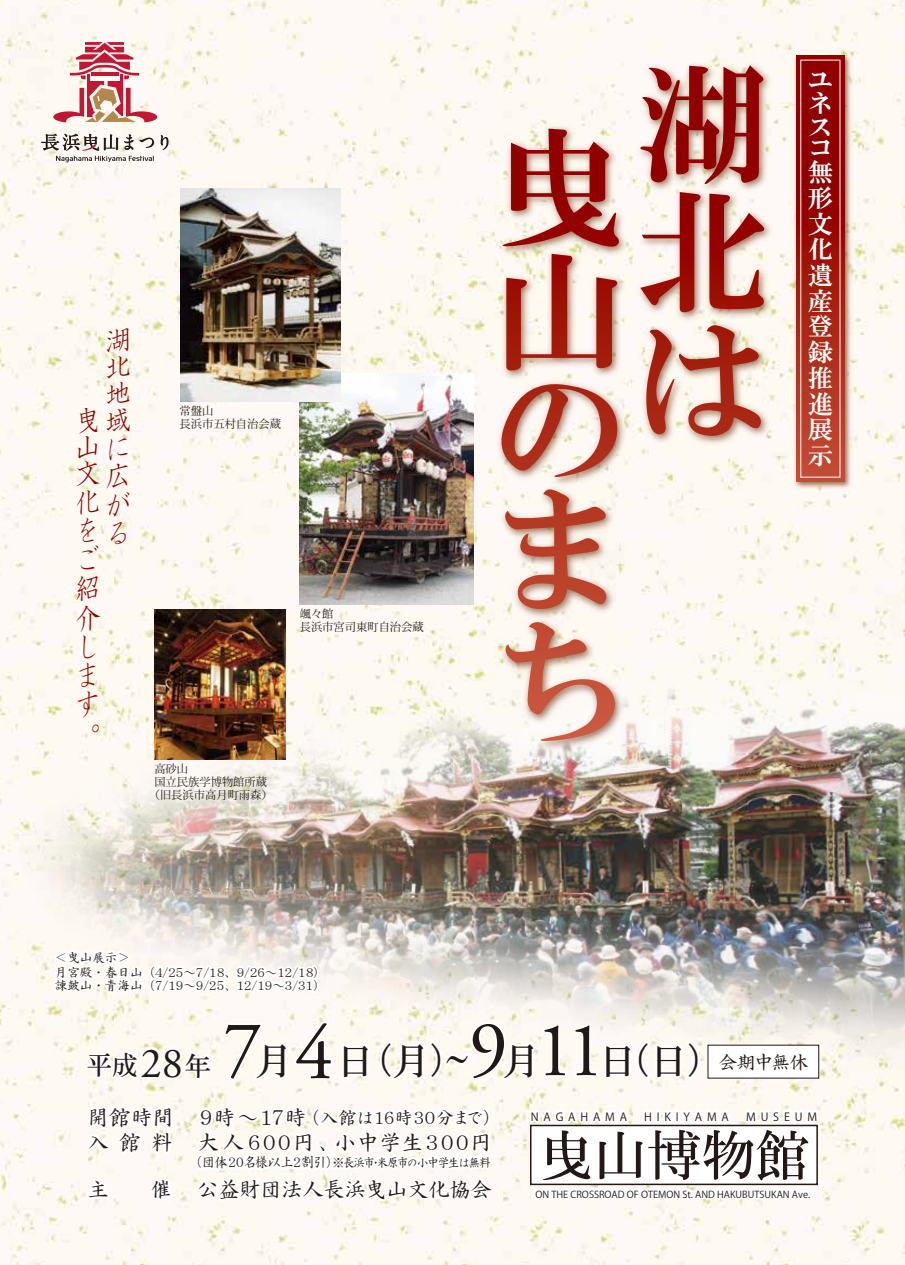
<style>
.page{position:relative;width:905px;height:1265px;background:#fff}
.page>*{position:absolute;margin:0;border:0;box-sizing:border-box;transform-origin:0 0}
.t1{font:54.15px "HGS Mincho B";color:#221815}
.t2{font:37.95px "HG Mincho B";color:#221815}
.t3{font:italic 30.9px/28.3px "HGP Kyokashotai";color:#910000;text-align:center;scale:.88 1}
.t4{font:25.95px "HG Mincho B";color:#221815}
.t5{font:25.2px/25.7px "HGP Mincho E";color:#fff;text-align:justify}
.t6{font:21px "HG Seikaishotai PRO";letter-spacing:.12em;color:#221815}
.t7{font:21px "HG Seikaishotai PRO";color:#221815}
.t8{font:21px/25px "HG Seikaishotai PRO";letter-spacing:.04em;color:#221815}
.t9{font:17.55px "HG Seikaishotai PRO";letter-spacing:.03em;color:#221815}
.t10{font:12.6px/15.6px "HG Seikaishotai PRO";color:#221815}
.t11{font:12px "HG Seikaishotai PRO";letter-spacing:-.08em;color:#221815;scale:.94 1}
.t12{font:11.25px/12.9px "Koz Min Pro";color:#221815}
.t13{font:11.1px "Koz Go Pro Medium Acro 90 ms RKSJ H";color:#221815}
.t14{font:9.6px "Koz Go Pro Medium Acro 90 ms RKSJ H";color:#221815}
.s1{font-family:"Adobe Garamond Pro";font-size:42.6px}
.s2{font-family:"Adobe Garamond Pro";font-size:77.4px}
.s3{font-size:40.35px}
.s4{font-family:"HG Seikaishotai PRO";font-size:18.6px}
.s5{font-size:21px}
.s6{font-size:13.5px}
</style>
<div class="page">
<img style="left:0;top:0;width:905px;height:1264px">
<img style="left:821px;top:51px;width:32px;height:429px">
<svg style="left:821px;top:56px;width:23px;height:424px;background:#a6251a"></svg>
<img style="left:0;top:480px;width:905px;height:782px">
<img style="left:41px;top:42px;width:780px;height:1222px">
<p class="t12" style="left:180px;top:404px;width:103px">常盤山<br>長浜市五村自治会蔵</p>
<h3 class="t3" style="left:55px;top:609px;width:36px;rotate:-10deg">介します</h3>
<p class="t12" style="left:300px;top:607px;width:126px">颯々館<br>長浜市宮司東町自治会蔵</p>
<p class="t12" style="left:154px;top:762px;width:35px">高砂山</p>
<p class="t12" style="left:154px;top:774px;width:114px">国立民族学博物館所蔵</p>
<p class="t12" style="left:149px;top:787px;width:126px">（旧長浜市高月町雨森）</p>
<p class="t10" style="left:55px;top:949px;width:272px">＜曳山展示＞<br>月宮殿・春日山（4/25～7/18、9/26～12/18）</p>
<p class="t10" style="left:55px;top:977px;width:272px">諫皷山・青海山（7/19～9/25、12/19～3/31）</p>
<h3 class="t5" style="left:808px;top:72px;width:26px;line-height:20.9px">ユネ</h3>
<h3 class="t5" style="left:808px;top:119px;width:26px;line-height:21.3px">スコ無</h3>
<h3 class="t5" style="left:808px;top:185px;width:26px">形文化遺産登録推進展示</h3>
<h3 class="t4" style="left:86px;top:1051px;width:126px">平成<span class="s1">28</span>年</h3>
<h2 class="t2" style="left:223px;top:1040px;width:587px"><span class="s2">7</span>月<span class="s2">4</span> 日（月）<span class="s3">～</span><span class="s2">9</span>月<span class="s2">11</span>日（日）<span class="s4">会期中無休</span></h2>
<h3 class="t8" style="left:88px;top:1105px;width:88px">開館時間入館料</h3>
<h3 class="t8" style="left:88px;top:1177px;width:22px">主</h3>
<h3 class="t8" style="left:151px;top:1177px;width:22px">催</h3>
<h3 class="t9" style="left:200px;top:1108px;width:302px"><span class="s5">9時～17時</span>（入館は16時30分まで）</h3>
<h3 class="t6" style="left:197px;top:1132px;width:295px">大人600円、小中学生300円</h3>
<h3 class="t7" style="left:197px;top:1179px;width:295px">公益財団法人長浜曳山文化協会</h3>
<p class="t11" style="left:189px;top:1156px;width:322px"><span class="s6">（団体20名様以上2割引）</span>※長浜市・米原市の小中学生は無料</p>
<p class="t13" style="left:531px;top:1110px;width:98px">N A G A H A M A</p>
<p class="t13" style="left:644px;top:1110px;width:86px">H I K I Y A M A</p>
<p class="t13" style="left:746px;top:1110px;width:72px">M U S E U M</p>
<h1 class="t1" style="left:539px;top:1127px;width:272px">曳山博物館</h1>
<p class="t14" style="left:535px;top:1188px;width:276px">ON THE CROSSROAD OF OTEMON St. AND HAKUBUTSUKAN Ave.</p>
</div>
